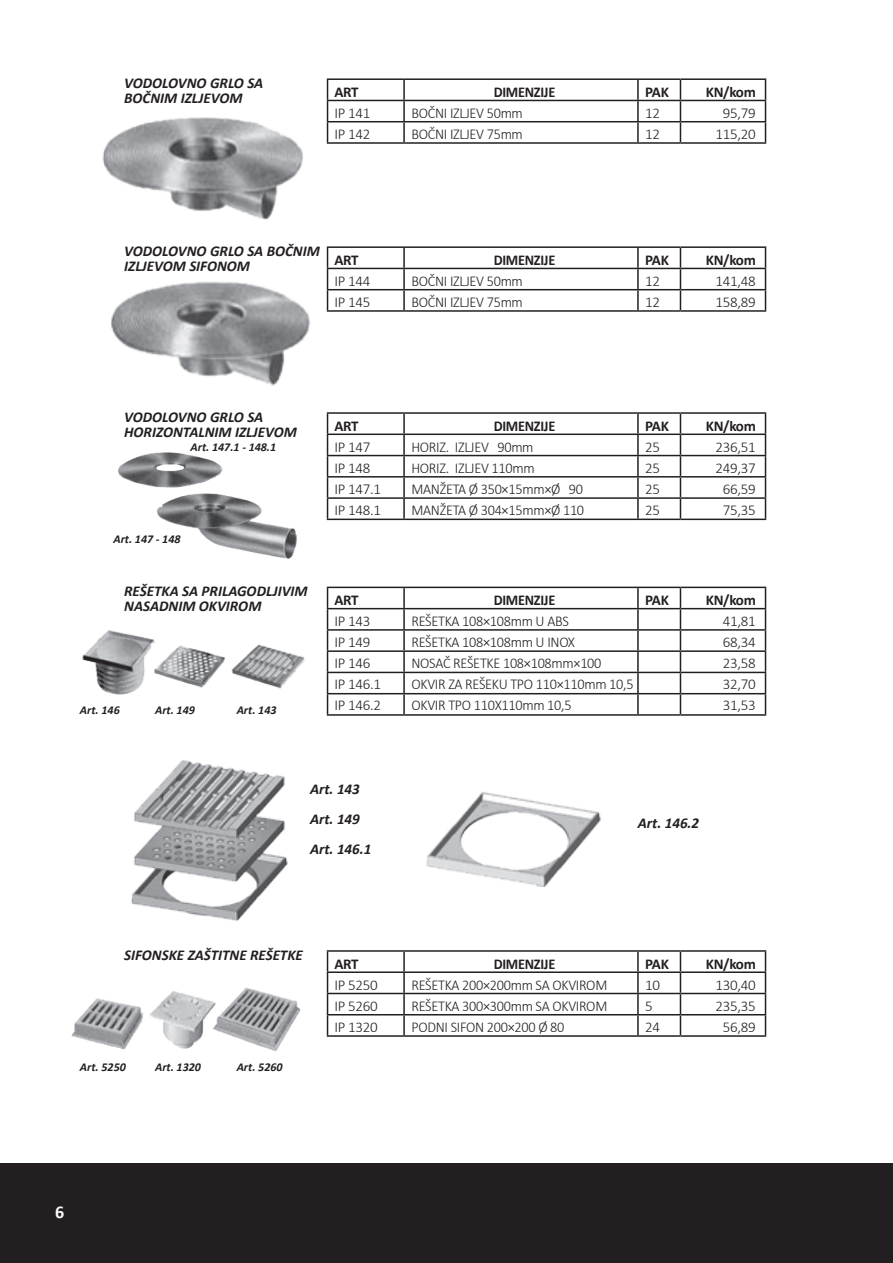
<style>
.page{position:relative;width:893px;height:1263px;background:#fff}
.page>*{position:absolute;margin:0;border:0;box-sizing:border-box;transform-origin:0 0}
.t1{font:700 18px "Calibri";color:#fff}
.t2{font:300 15px/21px "Calibri";letter-spacing:-.02em;color:#231f20;scale:.95 1}
.t3{font:300 15px/21px "Calibri";letter-spacing:-.02em;color:#231f20}
.t4{font:italic 700 15px/15px "Calibri";color:#231f20}
.t5{font:700 15px "Calibri";letter-spacing:-.02em;color:#231f20}
.t6{font:700 15px "Calibri";letter-spacing:-.02em;color:#231f20;scale:.95 1}
.t7{font:italic 700 12px "Calibri";color:#231f20}
</style>
<div class="page">
<div style="left:0;top:1163px;width:893px;height:100px;background:#231f20"></div>
<hr style="left:327px;top:78px;width:77px;height:2px;background:#231f20">
<hr style="left:404px;top:78px;width:234px;height:2px;background:#231f20">
<hr style="left:638px;top:78px;width:42px;height:2px;background:#231f20">
<hr style="left:680px;top:78px;width:86px;height:2px;background:#231f20">
<svg style="left:327px;top:79px;width:439px;height:63px"></svg>
<hr style="left:327px;top:142px;width:77px;height:2px;background:#231f20">
<hr style="left:404px;top:142px;width:234px;height:2px;background:#231f20">
<hr style="left:638px;top:142px;width:42px;height:2px;background:#231f20">
<hr style="left:680px;top:142px;width:86px;height:2px;background:#231f20">
<hr style="left:327px;top:246px;width:77px;height:2px;background:#231f20">
<hr style="left:404px;top:246px;width:234px;height:2px;background:#231f20">
<hr style="left:638px;top:246px;width:42px;height:2px;background:#231f20">
<hr style="left:680px;top:246px;width:86px;height:2px;background:#231f20">
<svg style="left:327px;top:247px;width:439px;height:63px"></svg>
<hr style="left:327px;top:310px;width:77px;height:2px;background:#231f20">
<hr style="left:404px;top:310px;width:234px;height:2px;background:#231f20">
<hr style="left:638px;top:310px;width:42px;height:2px;background:#231f20">
<hr style="left:680px;top:310px;width:86px;height:2px;background:#231f20">
<hr style="left:327px;top:950px;width:77px;height:2px;background:#231f20">
<hr style="left:404px;top:950px;width:234px;height:2px;background:#231f20">
<hr style="left:638px;top:950px;width:42px;height:2px;background:#231f20">
<hr style="left:680px;top:950px;width:86px;height:2px;background:#231f20">
<svg style="left:327px;top:951px;width:439px;height:84px"></svg>
<hr style="left:327px;top:1035px;width:77px;height:2px;background:#231f20">
<hr style="left:404px;top:1035px;width:234px;height:2px;background:#231f20">
<hr style="left:638px;top:1035px;width:42px;height:2px;background:#231f20">
<hr style="left:680px;top:1035px;width:86px;height:2px;background:#231f20">
<hr style="left:327px;top:412px;width:77px;height:2px;background:#231f20">
<hr style="left:404px;top:412px;width:234px;height:2px;background:#231f20">
<hr style="left:638px;top:412px;width:42px;height:2px;background:#231f20">
<hr style="left:680px;top:412px;width:86px;height:2px;background:#231f20">
<svg style="left:327px;top:413px;width:439px;height:106px"></svg>
<hr style="left:327px;top:519px;width:77px;height:1px;background:#231f20">
<hr style="left:404px;top:519px;width:234px;height:1px;background:#231f20">
<hr style="left:638px;top:519px;width:42px;height:1px;background:#231f20">
<hr style="left:680px;top:519px;width:86px;height:1px;background:#231f20">
<svg style="left:327px;top:587px;width:439px;height:127px"></svg>
<hr style="left:327px;top:714px;width:77px;height:2px;background:#231f20">
<hr style="left:404px;top:714px;width:234px;height:2px;background:#231f20">
<hr style="left:638px;top:714px;width:42px;height:2px;background:#231f20">
<hr style="left:680px;top:714px;width:86px;height:2px;background:#231f20">
<img style="left:102px;top:117px;width:201px;height:103px">
<img style="left:111px;top:282px;width:200px;height:104px">
<img style="left:118px;top:452px;width:179px;height:107px">
<img style="left:82px;top:630px;width:223px;height:65px">
<img style="left:131px;top:760px;width:157px;height:161px">
<img style="left:426px;top:792px;width:175px;height:95px">
<img style="left:71px;top:987px;width:230px;height:65px">
<p class="t4" style="left:124px;top:77px;width:141px">VODOLOVNO GRLO SA<br>BOČNIM IZLJEVOM</p>
<p class="t5" style="left:334px;top:86px;width:26px">ART</p>
<p class="t3" style="left:334px;top:104px;width:37px">IP 141<br>IP 142</p>
<p class="t4" style="left:124px;top:244px;width:197px">VODOLOVNO GRLO SA BOČNIM<br>IZLJEVOM SIFONOM</p>
<p class="t5" style="left:334px;top:254px;width:26px">ART</p>
<p class="t3" style="left:334px;top:272px;width:37px">IP 144<br>IP 145</p>
<p class="t6" style="left:494px;top:86px;width:66px">DIMENZIJE</p>
<p class="t2" style="left:411px;top:104px;width:119px">BOČNI IZLJEV 50mm<br>BOČNI IZLJEV 75mm</p>
<p class="t6" style="left:494px;top:254px;width:66px">DIMENZIJE</p>
<p class="t2" style="left:411px;top:272px;width:119px">BOČNI IZLJEV 50mm<br>BOČNI IZLJEV 75mm</p>
<p class="t5" style="left:645px;top:86px;width:25px">PAK</p>
<p class="t3" style="left:645px;top:104px;width:16px">12<br>12</p>
<p class="t5" style="left:706px;top:86px;width:52px">KN/kom</p>
<p class="t3" style="left:716px;top:104px;width:42px;text-align:center">95,79<br>115,20</p>
<p class="t5" style="left:645px;top:254px;width:25px">PAK</p>
<p class="t3" style="left:645px;top:272px;width:16px">12<br>12</p>
<p class="t5" style="left:706px;top:254px;width:52px">KN/kom</p>
<p class="t3" style="left:716px;top:272px;width:42px">141,48<br>158,89</p>
<p class="t4" style="left:124px;top:410px;width:174px">VODOLOVNO GRLO SA<br>HORIZONTALNIM IZLJEVOM</p>
<p class="t7" style="left:190px;top:442px;width:87px">Art. 147.1 - 148.1</p>
<p class="t7" style="left:113px;top:534px;width:69px">Art. 147 - 148</p>
<p class="t4" style="left:124px;top:585px;width:185px">REŠETKA SA PRILAGODLJIVIM<br>NASADNIM OKVIROM</p>
<p class="t7" style="left:80px;top:704px;width:41px">Art. 146</p>
<p class="t7" style="left:155px;top:704px;width:41px">Art. 149</p>
<p class="t7" style="left:237px;top:704px;width:41px">Art. 143</p>
<p class="t5" style="left:334px;top:419px;width:26px">ART</p>
<p class="t3" style="left:334px;top:437px;width:48px">IP 147<br>IP 148<br>IP 147.1<br>IP 148.1</p>
<p class="t5" style="left:334px;top:594px;width:26px">ART</p>
<p class="t3" style="left:334px;top:612px;width:48px">IP 143<br>IP 149<br>IP 146<br>IP 146.1<br>IP 146.2</p>
<p class="t4" style="left:310px;top:776px;width:63px;line-height:30px">Art. 143<br>Art. 149<br>Art. 146.1</p>
<p class="t6" style="left:494px;top:419px;width:66px">DIMENZIJE</p>
<p class="t2" style="left:411px;top:437px;width:183px">HORIZ. IZLJEV 90mm<br>HORIZ. IZLJEV 110mm<br>MANŽETA Ø 350×15mm×Ø 90<br>MANŽETA Ø 304×15mm×Ø 110</p>
<p class="t5" style="left:645px;top:419px;width:25px">PAK</p>
<p class="t3" style="left:645px;top:437px;width:16px;text-align:justify">25<br>25<br>25<br>25</p>
<p class="t6" style="left:494px;top:594px;width:66px">DIMENZIJE</p>
<p class="t2" style="left:411px;top:612px;width:235px">REŠETKA 108×108mm U ABS<br>REŠETKA 108×108mm U INOX<br>NOSAČ REŠETKE 108×108mm×100<br>OKVIR ZA REŠEKU TPO 110×110mm 10,5<br>OKVIR TPO 110X110mm 10,5</p>
<p class="t5" style="left:645px;top:594px;width:25px">PAK</p>
<p class="t5" style="left:706px;top:419px;width:52px">KN/kom</p>
<p class="t3" style="left:716px;top:437px;width:42px;text-align:center">236,51<br>249,37<br>66,59<br>75,35</p>
<p class="t5" style="left:706px;top:594px;width:52px">KN/kom</p>
<p class="t3" style="left:723px;top:612px;width:34px;text-align:justify">41,81<br>68,34<br>23,58<br>32,70<br>31,53</p>
<p class="t4" style="left:638px;top:817px;width:63px">Art. 146.2</p>
<p class="t4" style="left:124px;top:948px;width:180px">SIFONSKE ZAŠTITNE REŠETKE</p>
<p class="t7" style="left:80px;top:1062px;width:47px">Art. 5250</p>
<p class="t7" style="left:155px;top:1062px;width:47px">Art. 1320</p>
<p class="t7" style="left:237px;top:1062px;width:47px">Art. 5260</p>
<p class="t5" style="left:334px;top:957px;width:26px">ART</p>
<p class="t3" style="left:334px;top:975px;width:45px;text-align:justify">IP 5250<br>IP 5260<br>IP 1320</p>
<p class="t6" style="left:494px;top:957px;width:66px">DIMENZIJE</p>
<p class="t2" style="left:411px;top:975px;width:208px;text-align:justify">REŠETKA 200×200mm SA OKVIROM REŠETKA 300×300mm SA OKVIROM PODNI SIFON 200×200 Ø 80</p>
<p class="t5" style="left:645px;top:957px;width:25px">PAK</p>
<p class="t3" style="left:645px;top:975px;width:16px">10<br>5<br>24</p>
<p class="t5" style="left:706px;top:957px;width:52px">KN/kom</p>
<p class="t3" style="left:716px;top:975px;width:42px;text-align:center">130,40<br>235,35<br>56,89</p>
<p class="t1" style="left:55px;top:1205px;width:11px">6</p>
</div>
